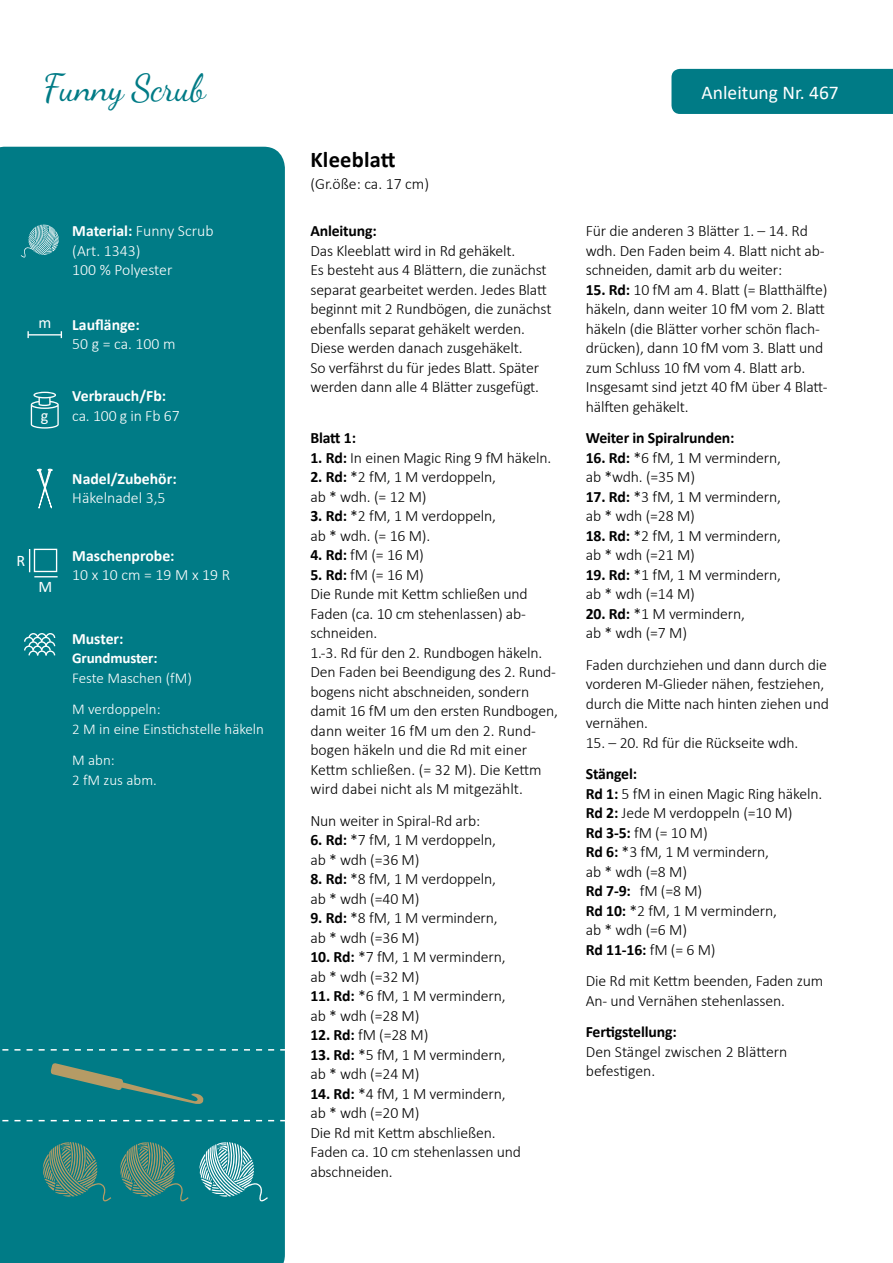
<style>
.page{position:relative;width:893px;height:1263px;background:#fff}
.page>*{position:absolute;margin:0;border:0;box-sizing:border-box;transform-origin:0 0}
.t1{font:37.5px "Dancing Script";letter-spacing:-.02em;color:#007b86}
.t2{font:700 22.5px "Calibri";letter-spacing:.01em;color:#000}
.t3{font:19.5px "Calibri";color:#fff}
.t4{font:16.2px "Calibri";color:#fff}
.t5{font:300 15.75px/19.5px "Calibri";letter-spacing:-.01em;color:#000}
.t6{font:300 15.75px/19.5px "Calibri";color:#fff}
.t7{font:700 15.75px "Calibri";color:#fff}
.t8{font:700 15.75px "Calibri";letter-spacing:-.01em;color:#000}
.t9{font:300 15px/31.5px "Calibri";color:#fff}
.t10{font:700 15px "Calibri";letter-spacing:-.01em;color:#fff}
.s1{font-weight:700}
</style>
<div class="page">
<div style="left:0;top:147px;width:285px;height:1116px;background:#007b86"></div>
<svg style="left:198px;top:1142px;width:70px;height:59px;background:#4ca2a9"></svg>
<svg style="left:42px;top:1142px;width:69px;height:59px;background:#36847b"></svg>
<svg style="left:119px;top:1142px;width:70px;height:59px;background:#35847b"></svg>
<svg style="left:0;top:1049px;width:285px;height:1px"></svg>
<svg style="left:0;top:1120px;width:285px;height:1px"></svg>
<div style="left:671px;top:69px;width:222px;height:45px;background:#007b86"></div>
<svg style="left:29px;top:549px;width:29px;height:28px"></svg>
<svg style="left:34px;top:469px;width:23px;height:55px"></svg>
<svg style="left:31px;top:392px;width:28px;height:37px"></svg>
<hr style="left:28px;top:334px;width:34px;height:1px;background:#fff">
<svg style="left:27px;top:331px;width:2px;height:7px"></svg>
<svg style="left:21px;top:224px;width:38px;height:34px"></svg>
<svg style="left:23px;top:632px;width:33px;height:25px"></svg>
<svg style="left:50px;top:1062px;width:155px;height:43px;background:#1f8080"></svg>
<h1 class="t1" style="left:43px;top:65px;width:164px">Funny Scrub</h1>
<p class="t6" style="left:72px;top:221px;width:143px"><span class="s1">Material:</span> Funny Scrub (Art. 1343)<br>100 % Polyester</p>
<p class="t4" style="left:38px;top:311px;width:14px">m</p>
<p class="t7" style="left:72px;top:313px;width:69px">Lauflänge:</p>
<p class="t6" style="left:72px;top:334px;width:105px">50 g = ca. 100 m</p>
<p class="t4" style="left:41px;top:404px;width:9px">g</p>
<p class="t7" style="left:72px;top:385px;width:95px">Verbrauch/Fb:</p>
<p class="t6" style="left:72px;top:406px;width:109px">ca. 100 g in Fb 67</p>
<p class="t4" style="left:17px;top:549px;width:10px">R</p>
<p class="t4" style="left:39px;top:575px;width:15px">M</p>
<p class="t7" style="left:72px;top:467px;width:106px">Nadel/Zubehör:</p>
<p class="t6" style="left:72px;top:488px;width:95px">Häkelnadel 3,5</p>
<p class="t7" style="left:72px;top:544px;width:104px">Maschenprobe:</p>
<p class="t6" style="left:72px;top:565px;width:159px">10 x 10 cm = 19 M x 19 R</p>
<p class="t7" style="left:72px;top:627px;width:53px">Muster:</p>
<p class="t10" style="left:72px;top:648px;width:87px">Grundmuster:</p>
<p class="t9" style="left:72px;top:662px;width:121px">Feste Maschen (fM)<br>M verdoppeln:</p>
<p class="t9" style="left:72px;top:713px;width:193px">2 M in eine Einstichstelle häkeln<br>M abn:</p>
<p class="t9" style="left:72px;top:764px;width:86px">2 fM zus abm.</p>
<h2 class="t2" style="left:310px;top:143px;width:87px">Kleeblatt</h2>
<p class="t5" style="left:310px;top:174px;width:120px">(Gr.öße: ca. 17 cm)</p>
<p class="t8" style="left:310px;top:220px;width:68px">Anleitung:</p>
<p class="t5" style="left:310px;top:241px;width:243px">Das Kleeblatt wird in Rd gehäkelt.<br>Es besteht aus 4 Blättern, die zunächst separat gearbeitet werden. Jedes Blatt beginnt mit 2 Rundbögen, die zunächst ebenfalls separat gehäkelt werden.<br>Diese werden danach zusgehäkelt.<br>So verfährst du für jedes Blatt. Später werden dann alle 4 Blätter zusgefügt.</p>
<p class="t8" style="left:310px;top:427px;width:47px">Blatt 1:</p>
<p class="t5" style="left:310px;top:448px;width:242px"><span class="s1">1. Rd:</span> In einen Magic Ring 9 fM häkeln.</p>
<p class="t5" style="left:310px;top:467px;width:187px"><span class="s1">2. Rd:</span> *2 fM, 1 M verdoppeln, ab * wdh. (= 12 M)</p>
<p class="t5" style="left:310px;top:506px;width:187px"><span class="s1">3. Rd:</span> *2 fM, 1 M verdoppeln, ab * wdh. (= 16 M).</p>
<p class="t5" style="left:310px;top:545px;width:115px"><span class="s1">4. Rd:</span> fM (= 16 M)</p>
<p class="t5" style="left:310px;top:565px;width:249px"><span class="s1">5. Rd:</span> fM (= 16 M)<br>Die Runde mit Kettm schließen und<br>Faden (ca. 10 cm stehenlassen) ab&shy;schneiden.<br>1.-3. Rd für den 2. Rundbogen häkeln.<br>Den Faden bei Beendigung des 2. Rund&shy;bogens nicht abschneiden, sondern damit 16 fM um den ersten Rundbogen, dann weiter 16 fM um den 2. Rund&shy;bogen häkeln und die Rd mit einer<br>Kettm schließen. (= 32 M). Die Kettm wird dabei nicht als M mitgezählt.</p>
<p class="t5" style="left:310px;top:811px;width:171px">Nun weiter in Spiral-Rd arb:</p>
<p class="t5" style="left:310px;top:830px;width:187px"><span class="s1">6. Rd:</span> *7 fM, 1 M verdoppeln, ab * wdh (=36 M)</p>
<p class="t5" style="left:310px;top:869px;width:187px"><span class="s1">8. Rd:</span> *8 fM, 1 M verdoppeln, ab * wdh (=40 M)</p>
<p class="t5" style="left:310px;top:908px;width:189px"><span class="s1">9. Rd:</span> *8 fM, 1 M vermindern, ab * wdh (=36 M)</p>
<p class="t5" style="left:310px;top:947px;width:197px"><span class="s1">10. Rd:</span> *7 fM, 1 M vermindern, ab * wdh (=32 M)</p>
<p class="t5" style="left:310px;top:986px;width:197px"><span class="s1">11. Rd:</span> *6 fM, 1 M vermindern, ab * wdh (=28 M)</p>
<p class="t5" style="left:310px;top:1025px;width:119px"><span class="s1">12. Rd:</span> fM (=28 M)</p>
<p class="t5" style="left:310px;top:1045px;width:197px"><span class="s1">13. Rd:</span> *5 fM, 1 M vermindern, ab * wdh (=24 M)</p>
<p class="t5" style="left:310px;top:1084px;width:212px"><span class="s1">14. Rd:</span> *4 fM, 1 M vermindern, ab * wdh (=20 M)<br>Die Rd mit Kettm abschließen.<br>Faden ca. 10 cm stehenlassen und abschneiden.</p>
<p class="t3" style="left:702px;top:79px;width:139px">Anleitung Nr. 467</p>
<p class="t5" style="left:586px;top:221px;width:240px">Für die anderen 3 Blätter 1. – 14. Rd wdh. Den Faden beim 4. Blatt nicht ab&shy;schneiden, damit arb du weiter:</p>
<p class="t5" style="left:586px;top:280px;width:243px"><span class="s1">15. Rd:</span> 10 fM am 4. Blatt (= Blatthälfte) häkeln, dann weiter 10 fM vom 2. Blatt häkeln (die Blätter vorher schön flach&shy;drücken), dann 10 fM vom 3. Blatt und zum Schluss 10 fM vom 4. Blatt arb.<br>Insgesamt sind jetzt 40 fM über 4 Blatt&shy;hälften gehäkelt.</p>
<p class="t8" style="left:586px;top:427px;width:150px">Weiter in Spiralrunden:</p>
<p class="t5" style="left:586px;top:448px;width:197px"><span class="s1">16. Rd:</span> *6 fM, 1 M vermindern, ab *wdh. (=35 M)</p>
<p class="t5" style="left:586px;top:487px;width:197px"><span class="s1">17. Rd:</span> *3 fM, 1 M vermindern, ab * wdh (=28 M)</p>
<p class="t5" style="left:586px;top:526px;width:197px"><span class="s1">18. Rd:</span> *2 fM, 1 M vermindern, ab * wdh (=21 M)</p>
<p class="t5" style="left:586px;top:565px;width:197px"><span class="s1">19. Rd:</span> *1 fM, 1 M vermindern, ab * wdh (=14 M)</p>
<p class="t5" style="left:586px;top:604px;width:161px"><span class="s1">20. Rd:</span> *1 M vermindern, ab * wdh (=7 M)</p>
<p class="t5" style="left:586px;top:655px;width:245px">Faden durchziehen und dann durch die vorderen M-Glieder nähen, festziehen, durch die Mitte nach hinten ziehen und vernähen.</p>
<p class="t5" style="left:586px;top:733px;width:214px">15. – 20. Rd für die Rückseite wdh.</p>
<p class="t5" style="left:586px;top:764px;width:238px"><span class="s1">Stängel:<br>Rd 1:</span> 5 fM in einen Magic Ring häkeln.<br><span class="s1">Rd 2:</span> Jede M verdoppeln (=10 M)<br><span class="s1">Rd 3-5:</span> fM (= 10 M)<br><span class="s1">Rd 6:</span> *3 fM, 1 M vermindern,<br>ab * wdh (=8 M)<br><span class="s1">Rd 7-9:</span> fM (=8 M)<br><span class="s1">Rd 10:</span> *2 fM, 1 M vermindern,<br>ab * wdh (=6 M)<br><span class="s1">Rd 11-16:</span> fM (= 6 M)</p>
<p class="t5" style="left:586px;top:971px;width:239px">Die Rd mit Kettm beenden, Faden zum<br>An- und Vernähen stehenlassen.</p>
<p class="t8" style="left:586px;top:1021px;width:92px">Fertigstellung:</p>
<p class="t5" style="left:586px;top:1042px;width:203px">Den Stängel zwischen 2 Blättern befestigen.</p>
</div>
